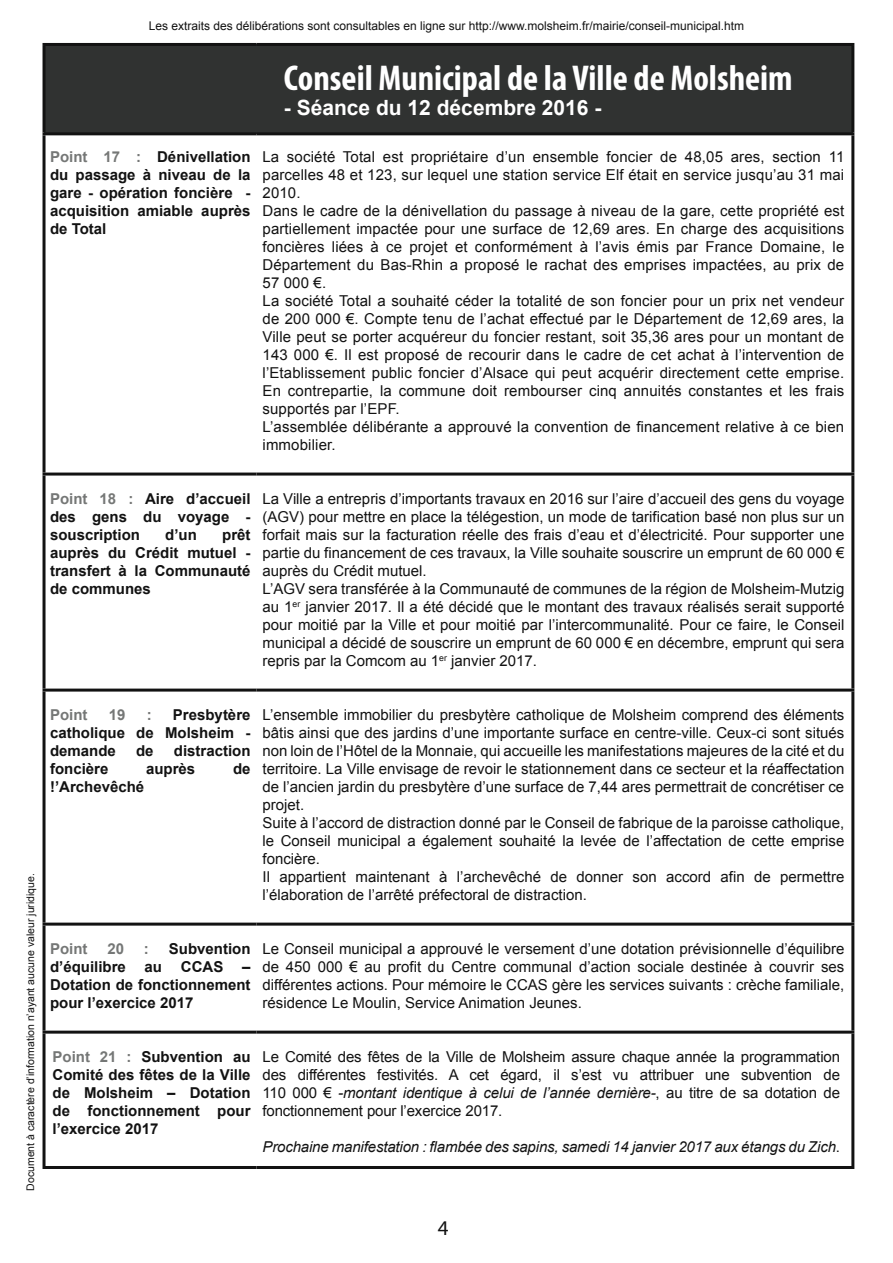
<style>
.page{position:relative;width:893px;height:1263px;background:#fff}
.page>*{position:absolute;margin:0;border:0;box-sizing:border-box;transform-origin:0 0}
.t1{font:700 condensed 36px "Myriad Pro";color:#fff}
.t2{font:700 21px "Arial";color:#fff}
.t3{font:21px "Myriad";color:#121212}
.t4{font:15px/18px "Arial";color:#121212}
.t5{font:700 15px/18px "Arial";color:#121212;text-align:justify}
.t6{font:italic 15px "Arial";letter-spacing:-.01em;color:#121212}
.t7{font:700 15px "Arial";color:#757776}
.t8{font:12px "Arial";color:#121212}
.t9{font:10.5px "Arial";color:#121212}
.s1{color:#757776}
.s2{font-style:italic}
.s3{font-style:normal}
</style>
<div class="page">
<div style="left:44px;top:44px;width:809px;height:90px;background:#303231"></div>
<hr style="left:43px;top:46px;width:3px;height:86px;background:#121212">
<hr style="left:43px;top:132px;width:214px;height:3px;background:#121212">
<hr style="left:43px;top:135px;width:3px;height:338px;background:#121212">
<hr style="left:43px;top:473px;width:214px;height:3px;background:#121212">
<hr style="left:43px;top:476px;width:3px;height:213px;background:#121212">
<hr style="left:43px;top:689px;width:214px;height:3px;background:#121212">
<hr style="left:43px;top:692px;width:3px;height:231px;background:#121212">
<hr style="left:43px;top:923px;width:214px;height:3px;background:#121212">
<hr style="left:43px;top:926px;width:3px;height:105px;background:#121212">
<hr style="left:43px;top:1031px;width:214px;height:3px;background:#121212">
<hr style="left:43px;top:1034px;width:3px;height:132px;background:#121212">
<hr style="left:43px;top:1166px;width:214px;height:3px;background:#121212">
<hr style="left:43px;top:43px;width:214px;height:3px;background:#121212">
<hr style="left:256px;top:43px;width:598px;height:3px;background:#121212">
<hr style="left:851px;top:46px;width:3px;height:86px;background:#121212">
<hr style="left:256px;top:132px;width:598px;height:3px;background:#121212">
<hr style="left:851px;top:135px;width:3px;height:338px;background:#121212">
<hr style="left:256px;top:473px;width:598px;height:3px;background:#121212">
<hr style="left:851px;top:476px;width:3px;height:213px;background:#121212">
<hr style="left:256px;top:689px;width:598px;height:3px;background:#121212">
<hr style="left:851px;top:692px;width:3px;height:231px;background:#121212">
<hr style="left:256px;top:923px;width:598px;height:3px;background:#121212">
<hr style="left:851px;top:926px;width:3px;height:105px;background:#121212">
<hr style="left:256px;top:1031px;width:598px;height:3px;background:#121212">
<hr style="left:851px;top:1034px;width:3px;height:132px;background:#121212">
<hr style="left:256px;top:1166px;width:598px;height:3px;background:#121212">
<p class="t8" style="left:149px;top:19px;width:597px">Les extraits des délibérations sont consultables en ligne sur http://www.molsheim.fr/mairie/conseil-municipal.htm</p>
<h1 class="t1" style="left:284px;top:56px;width:510px">Conseil Municipal de la Ville de Molsheim</h1>
<h2 class="t2" style="left:284px;top:96px;width:319px">- Séance du 12 décembre 2016 -</h2>
<p class="t5" style="left:50px;top:148px;width:202px"><span class="s1">Point 17 :</span> Dénivellation du passage à niveau de la gare - opération foncière - acquisition amiable auprès de Total</p>
<p class="t4" style="left:262px;top:148px;width:583px">La société Total est propriétaire d’un ensemble foncier de 48,05 ares, section 11 parcelles 48 et 123, sur lequel une station service Elf était en service jusqu’au 31 mai 2010.<br>Dans le cadre de la dénivellation du passage à niveau de la gare, cette propriété est partiellement impactée pour une surface de 12,69 ares. En charge des acquisitions foncières liées à ce projet et conformément à l’avis émis par France Domaine, le Département du Bas-Rhin a proposé le rachat des emprises impactées, au prix de 57 000 €.<br>La société Total a souhaité céder la totalité de son foncier pour un prix net vendeur de 200 000 €. Compte tenu de l’achat effectué par le Département de 12,69 ares, la Ville peut se porter acquéreur du foncier restant, soit 35,36 ares pour un montant de 143 000 €. Il est proposé de recourir dans le cadre de cet achat à l’intervention de l’Etablissement public foncier d’Alsace qui peut acquérir directement cette emprise.<br>En contrepartie, la commune doit rembourser cinq annuités constantes et les frais supportés par l’EPF.<br>L’assemblée délibérante a approuvé la convention de financement relative à ce bien immobilier.</p>
<p class="t5" style="left:50px;top:490px;width:202px"><span class="s1">Point 18 :</span> Aire d’accueil des gens du voyage - souscription</p>
<p class="t5" style="left:50px;top:526px;width:202px;text-indent:172px">prêt auprès du Crédit mutuel - transfert à la Communauté de communes</p>
<p class="t5" style="left:165px;top:526px;width:33px">d’un</p>
<p class="t4" style="left:262px;top:490px;width:583px">La Ville a entrepris d’importants travaux en 2016 sur l’aire d’accueil des gens du voyage (AGV) pour mettre en place la télégestion, un mode de tarification basé non plus sur un forfait mais sur la facturation réelle des frais d’eau et d’électricité. Pour supporter une partie du financement de ces travaux, la Ville souhaite souscrire un emprunt de 60 000 € auprès du Crédit mutuel.<br>L’AGV sera transférée à la Communauté de communes de la région de Molsheim-Mutzig au 1<sup>er</sup> janvier 2017. Il a été décidé que le montant des travaux réalisés serait supporté pour moitié par la Ville et pour moitié par l’intercommunalité. Pour ce faire, le Conseil municipal a décidé de souscrire un emprunt de 60 000 € en décembre, emprunt qui sera repris par la Comcom au 1<sup>er</sup> janvier 2017.</p>
<p class="t9" style="left:25px;top:1191px;width:319px;rotate:-90deg">Document à caractère d’information n’ayant aucune valeur juridique.</p>
<p class="t5" style="left:50px;top:706px;width:202px;text-indent:123px">Presbytère catholique de Molsheim - demande</p>
<p class="t7" style="left:50px;top:706px;width:39px">Point</p>
<p class="t7" style="left:109px;top:706px;width:18px">19</p>
<p class="t7" style="left:147px;top:706px;width:6px">:</p>
<p class="t5" style="left:136px;top:742px;width:19px">de</p>
<p class="t5" style="left:174px;top:742px;width:78px">distraction</p>
<p class="t5" style="left:50px;top:760px;width:60px">foncière</p>
<p class="t5" style="left:146px;top:760px;width:51px">auprès</p>
<p class="t5" style="left:233px;top:760px;width:19px">de</p>
<p class="t5" style="left:50px;top:778px;width:96px">!’Archevêché</p>
<p class="t4" style="left:262px;top:706px;width:583px">L’ensemble immobilier du presbytère catholique de Molsheim comprend des éléments bâtis ainsi que des jardins d’une importante surface en centre-ville. Ceux-ci sont situés non loin de l’Hôtel de la Monnaie, qui accueille les manifestations majeures de la cité et du territoire. La Ville envisage de revoir le stationnement dans ce secteur et la réaffectation de l’ancien jardin du presbytère d’une surface de 7,44 ares permettrait de concrétiser ce projet.<br>Suite à l’accord de distraction donné par le Conseil de fabrique de la paroisse catholique, le Conseil municipal a également souhaité la levée de l’affectation de cette emprise foncière.<br>Il appartient maintenant à l’archevêché de donner son accord afin de permettre l’élaboration de l’arrêté préfectoral de distraction.</p>
<p class="t7" style="left:50px;top:940px;width:39px">Point</p>
<p class="t7" style="left:107px;top:940px;width:18px">20</p>
<p class="t7" style="left:144px;top:940px;width:6px">:</p>
<p class="t5" style="left:169px;top:940px;width:83px">Subvention</p>
<p class="t5" style="left:50px;top:958px;width:77px">d’équilibre</p>
<p class="t5" style="left:145px;top:958px;width:19px">au</p>
<p class="t5" style="left:181px;top:958px;width:44px">CCAS</p>
<p class="t5" style="left:50px;top:958px;width:202px;text-indent:192px">– Dotation de fonctionnement pour l’exercice 2017</p>
<p class="t4" style="left:262px;top:940px;width:583px;text-align:justify">Le Conseil municipal a approuvé le versement d’une dotation prévisionnelle d’équilibre de 450 000 € au profit du Centre communal d’action sociale destinée à couvrir ses différentes actions. Pour mémoire le CCAS gère les services suivants : crèche familiale, résidence Le Moulin, Service Animation Jeunes.</p>
<p class="t5" style="left:53px;top:1048px;width:199px"><span class="s1">Point 21 :</span> Subvention au Comité des fêtes de la Ville de Molsheim – Dotation de fonctionnement pour l’exercice 2017</p>
<p class="t4" style="left:262px;top:1048px;width:579px;text-align:justify">Le Comité des fêtes de la Ville de Molsheim assure chaque année la programmation des différentes festivités. A cet égard, il s’est vu attribuer une subvention de 110 000 € <span class="s2">-montant identique à celui de l’année dernière-</span>, au titre de sa dotation de fonctionnement pour l’exercice 2017.</p>
<p class="t6" style="left:262px;top:1138px;width:579px">Prochaine manifestation : flambée des sapins, samedi 14 janvier 2017 aux étangs du Zich<span class="s3">.</span></p>
<h2 class="t3" style="left:438px;top:1218px;width:12px">4</h2>
</div>
